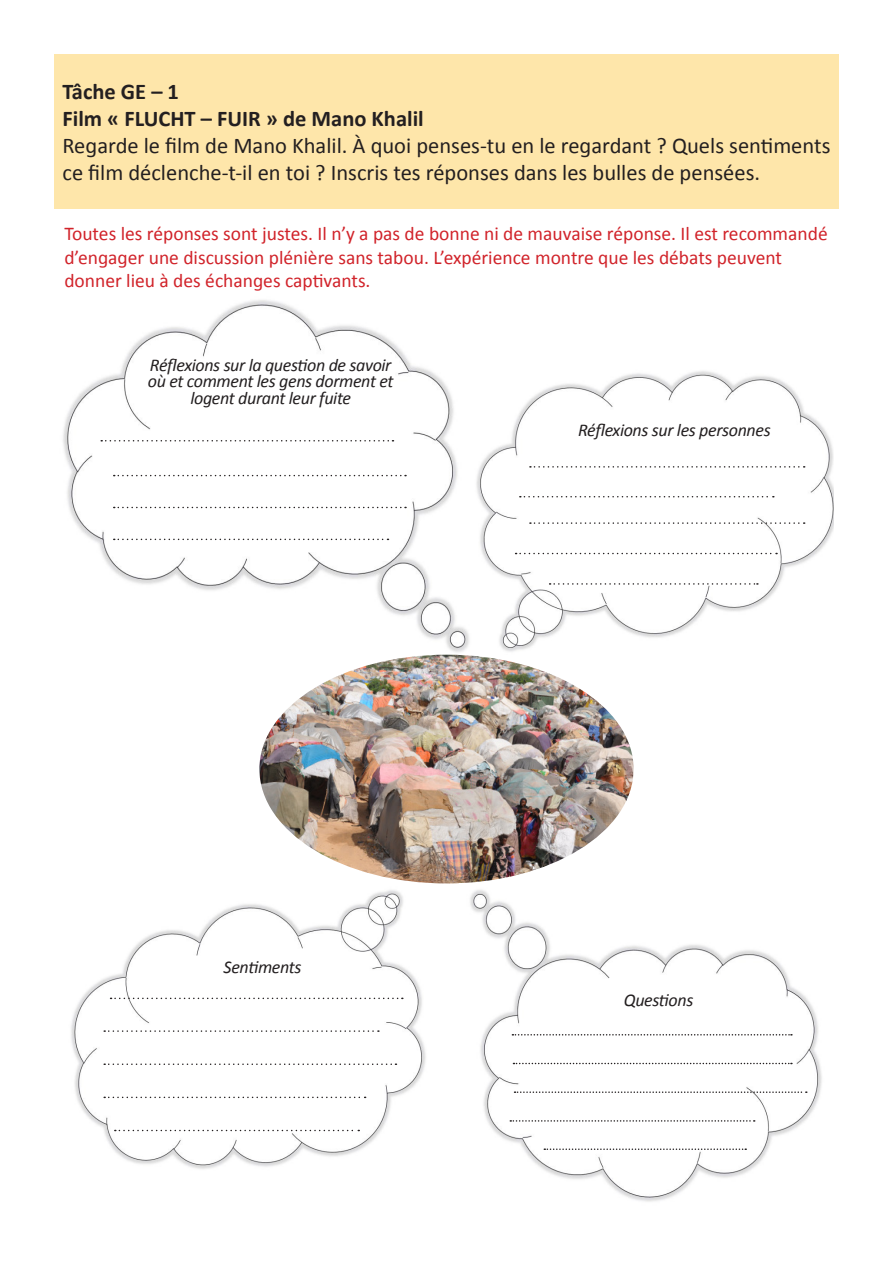
<style>
.page{position:relative;width:893px;height:1263px;background:#fff}
.page>*{position:absolute;margin:0;border:0;box-sizing:border-box;transform-origin:0 0}
.t1{font:22.5px/27px "Calibri";color:#231f20}
.t2{font:700 22.5px "Calibri";color:#231f20}
.t3{font:19.5px/23.4px "Calibri";color:#d1232a}
.t4{font:italic 18px/16.5px "Calibri";letter-spacing:-.02em;color:#231f20;text-align:center}
</style>
<div class="page">
<img style="left:63px;top:300px;width:406px;height:355px">
<div style="left:54px;top:54px;width:785px;height:154px;background:#fee6aa"></div>
<img style="left:259px;top:655px;width:375px;height:228px">
<img style="left:476px;top:371px;width:358px;height:281px">
<img style="left:71px;top:890px;width:355px;height:279px">
<img style="left:470px;top:890px;width:352px;height:312px">
<div style="left:595px;top:980px;width:127px;height:37px;background:#fff"></div>
<svg style="left:101px;top:440px;width:292px;height:1px"></svg>
<svg style="left:530px;top:466px;width:275px;height:2px"></svg>
<svg style="left:520px;top:496px;width:254px;height:1px"></svg>
<svg style="left:114px;top:475px;width:292px;height:1px"></svg>
<svg style="left:114px;top:507px;width:292px;height:1px"></svg>
<svg style="left:114px;top:539px;width:274px;height:1px"></svg>
<svg style="left:530px;top:522px;width:275px;height:2px"></svg>
<svg style="left:516px;top:553px;width:261px;height:1px"></svg>
<svg style="left:550px;top:583px;width:208px;height:2px"></svg>
<svg style="left:111px;top:998px;width:292px;height:1px"></svg>
<svg style="left:104px;top:1030px;width:275px;height:2px"></svg>
<svg style="left:104px;top:1063px;width:292px;height:2px"></svg>
<svg style="left:104px;top:1096px;width:262px;height:2px"></svg>
<svg style="left:512px;top:1034px;width:280px;height:1px"></svg>
<svg style="left:513px;top:1063px;width:279px;height:1px"></svg>
<svg style="left:514px;top:1091px;width:293px;height:2px"></svg>
<svg style="left:510px;top:1120px;width:245px;height:2px"></svg>
<svg style="left:544px;top:1148px;width:202px;height:2px"></svg>
<svg style="left:115px;top:1130px;width:244px;height:1px"></svg>
<p class="t2" style="left:63px;top:77px;width:118px">Tâche GE – 1</p>
<p class="t2" style="left:63px;top:104px;width:363px">Film « FLUCHT – FUIR » de Mano Khalil</p>
<p class="t1" style="left:63px;top:132px;width:769px">Regarde le film de Mano Khalil. À quoi penses-tu en le regardant ? Quels sentiments ce film déclenche-t-il en toi ? Inscris tes réponses dans les bulles de pensées.</p>
<p class="t3" style="left:64px;top:222px;width:765px">Toutes les réponses sont justes. Il n’y a pas de bonne ni de mauvaise réponse. Il est recommandé d’engager une discussion plénière sans tabou. L’expérience montre que les débats peuvent donner lieu à des échanges captivants.</p>
<p class="t4" style="left:148px;top:356px;width:247px">Réflexions sur la question de savoir où et comment les gens dorment et logent durant leur fuite</p>
<p class="t4" style="left:578px;top:421px;width:194px">Réflexions sur les personnes</p>
<p class="t4" style="left:224px;top:958px;width:79px">Sentiments</p>
<p class="t4" style="left:624px;top:990px;width:71px">Questions</p>
</div>
